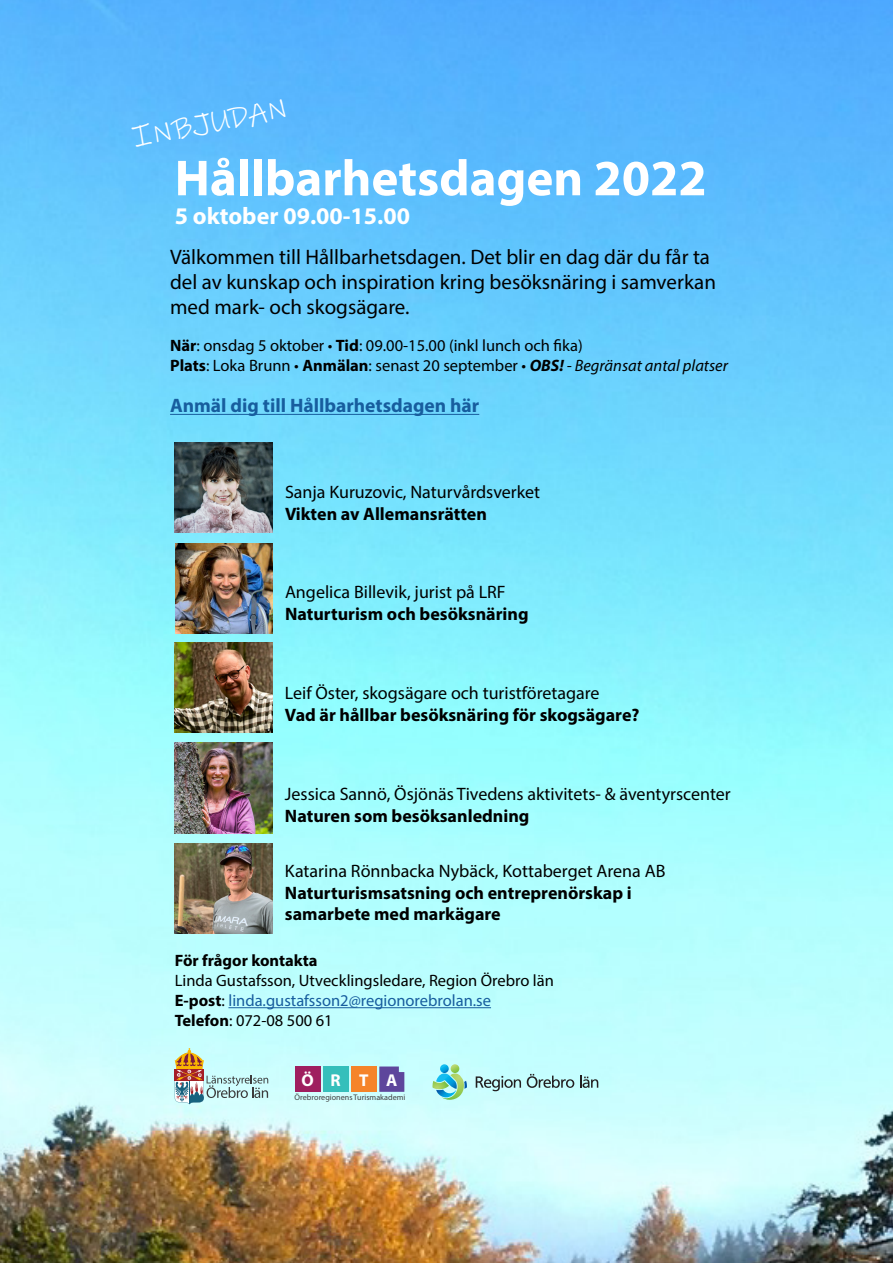
<style>
.page{position:relative;width:893px;height:1263px;background:#fff}
.page>*{position:absolute;margin:0;border:0;box-sizing:border-box;transform-origin:0 0}
.t1{font:700 51px "Myriad Pro";color:#fff}
.t2{font:30px "Ink Free";color:#fff}
.t3{font:700 24px "Myriad Pro";color:#fff}
.t4{font:21px/25.2px "Myriad Pro";color:#000}
.t5{font:700 19.5px "Myriad Pro";color:#175d9e}
.t6{font:18px "Myriad Pro";color:#000}
.t7{font:700 18px "Myriad Pro";color:#000}
.t8{font:700 17.25px "Myriad Pro";color:#fff}
.t9{font:16.5px "Myriad Pro";color:#000}
.t10{font:16.5px "Myriad Pro";color:#175d9e}
.t11{font:700 16.5px "Myriad Pro";color:#000}
.t12{font:8.1px "Myriad Pro";color:#3e3e3f}
.s1{font-weight:700}
.s2{font-weight:700;font-style:italic}
.s3{font-style:italic}
.s4{font-weight:700;color:#000}
.s5{color:#000}
</style>
<div class="page">
<img style="left:0;top:0;width:893px;height:1263px">
<svg style="left:476px;top:1076px;width:45px;height:15px"></svg>
<svg style="left:527px;top:1074px;width:47px;height:14px"></svg>
<svg style="left:580px;top:1075px;width:18px;height:13px"></svg>
<svg style="left:432px;top:1064px;width:35px;height:36px"></svg>
<svg style="left:379px;top:1066px;width:25px;height:26px"></svg>
<div style="left:351px;top:1066px;width:25px;height:26px;background:#f5842a"></div>
<div style="left:323px;top:1066px;width:25px;height:26px;background:#35bfbb"></div>
<div style="left:295px;top:1067px;width:25px;height:25px;background:#9f1f5f"></div>
<hr style="left:170px;top:414px;width:309px;height:1px;background:#175d9e">
<img style="left:175px;top:442px;width:98px;height:90px">
<img style="left:175px;top:543px;width:98px;height:91px">
<svg style="left:175px;top:1048px;width:93px;height:56px;background:#bad1c9"></svg>
<img style="left:175px;top:743px;width:98px;height:90px">
<img style="left:175px;top:843px;width:97px;height:90px">
<hr style="left:228px;top:1007px;width:263px;height:1px;background:#175d9e">
<img style="left:175px;top:642px;width:97px;height:91px">
<p class="t2" style="left:129px;top:118px;width:159px;rotate:-11deg">INBJUDAN</p>
<p class="t1" style="left:175px;top:145px;width:533px">Hållbarhetsdagen 2022</p>
<p class="t3" style="left:175px;top:200px;width:237px">5 oktober 09.00-15.00</p>
<p class="t4" style="left:170px;top:244px;width:547px">Välkommen till Hållbarhetsdagen. Det blir en dag där du får ta del av kunskap och inspiration kring besöksnäring i samverkan med mark- och skogsägare.</p>
<p class="t9" style="left:170px;top:335px;width:414px"><span class="s1">När</span>: onsdag 5 oktober • <span class="s1">Tid</span>: 09.00-15.00 (inkl lunch och fika)</p>
<p class="t9" style="left:170px;top:355px;width:559px"><span class="s1">Plats</span>: Loka Brunn • <span class="s1">Anmälan</span>: senast 20 september • <span class="s2">OBS!</span> <span class="s3">- Begränsat antal platser</span></p>
<p class="t5" style="left:170px;top:393px;width:311px">Anmäl dig till Hållbarhetsdagen här</p>
<p class="t6" style="left:285px;top:481px;width:257px">Sanja Kuruzovic, Naturvårdsverket</p>
<p class="t7" style="left:285px;top:502px;width:203px">Vikten av Allemansrätten</p>
<p class="t6" style="left:285px;top:581px;width:222px">Angelica Billevik, jurist på LRF</p>
<p class="t7" style="left:285px;top:602px;width:245px">Naturturism och besöksnäring</p>
<p class="t6" style="left:285px;top:682px;width:316px">Leif Öster, skogsägare och turistföretagare</p>
<p class="t7" style="left:285px;top:703px;width:356px">Vad är hållbar besöksnäring för skogsägare?</p>
<p class="t6" style="left:285px;top:783px;width:447px">Jessica Sannö, Ösjönäs Tivedens aktivitets- &amp; äventyrscenter</p>
<p class="t7" style="left:285px;top:804px;width:246px">Naturen som besöksanledning</p>
<p class="t6" style="left:285px;top:860px;width:382px">Katarina Rönnbacka Nybäck, Kottaberget Arena AB</p>
<p class="t7" style="left:285px;top:881px;width:348px">Naturturismsatsning och entreprenörskap i</p>
<p class="t7" style="left:285px;top:902px;width:217px">samarbete med markägare</p>
<p class="t11" style="left:175px;top:950px;width:144px">För frågor kontakta</p>
<p class="t9" style="left:175px;top:970px;width:381px">Linda Gustafsson, Utvecklingsledare, Region Örebro län</p>
<p class="t10" style="left:175px;top:990px;width:318px"><span class="s4">E-post</span><span class="s5">:</span> linda.gustafsson2@regionorebrolan.se</p>
<p class="t9" style="left:175px;top:1010px;width:159px"><span class="s1">Telefon</span>: 072-08 500 61</p>
<p class="t8" style="left:301px;top:1069px;width:98px">ÖRTA</p>
<p class="t12" style="left:295px;top:1092px;width:112px">Örebroregionens Turismakademi</p>
</div>
